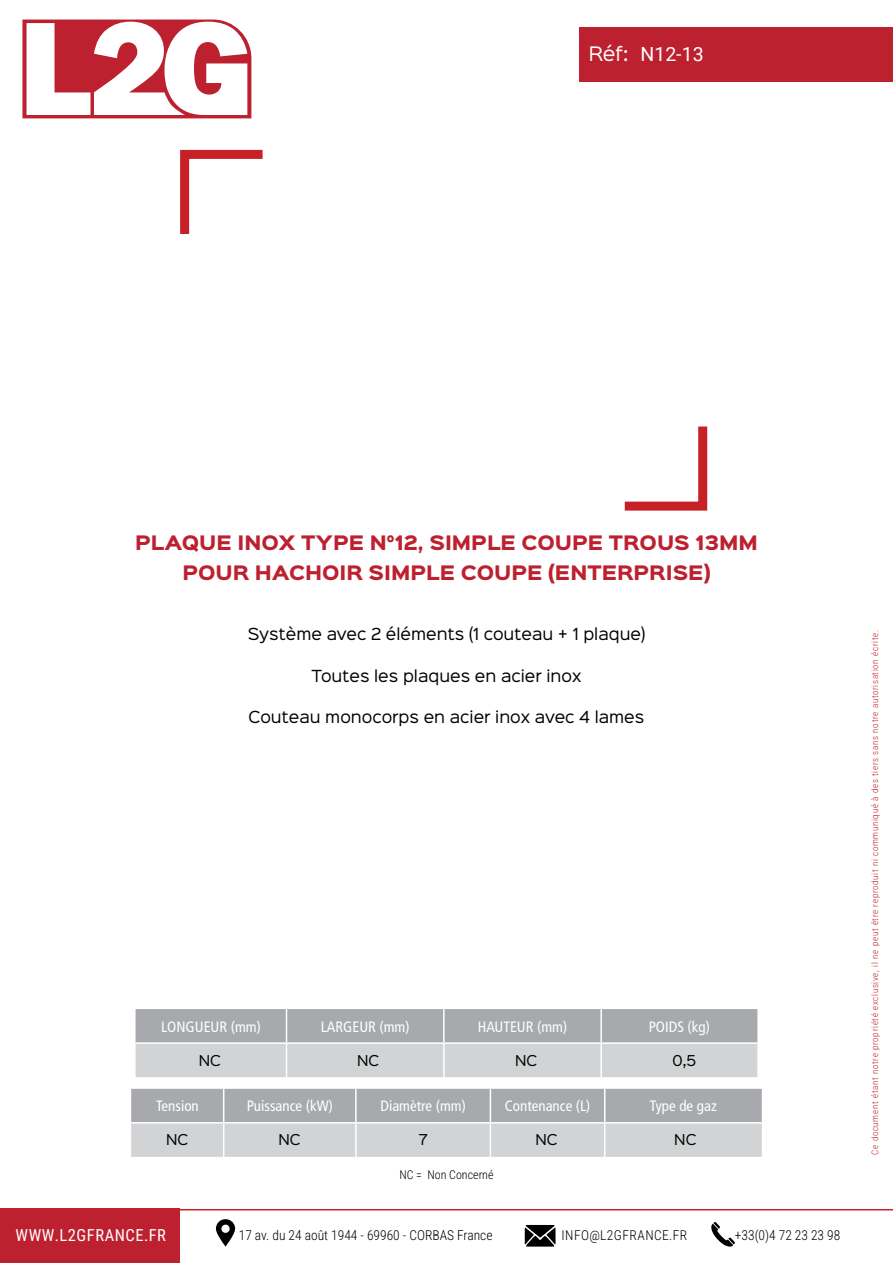
<style>
.page{position:relative;width:893px;height:1263px;background:#fff}
.page>*{position:absolute;margin:0;border:0;box-sizing:border-box;transform-origin:0 0}
.t1{font:19.5px "Roboto";color:#fff}
.t2{font:900 18px "Sinkin Sans 800";color:#bd202f}
.t3{font:18px "Sinkin Sans 400";color:#fff}
.t4{font:16.5px "Roboto Condensed";letter-spacing:.035em;color:#fff}
.t5{font:15px "Sinkin Sans 400";color:#000}
.t6{font:condensed 15px "Frutiger LT Std";color:#fff}
.t7{font:300 13.5px "Roboto Condensed";color:#000}
.t8{font:13.5px "Sinkin Sans 400";color:#000}
.t9{font:300 13.5px "Roboto Condensed";letter-spacing:.035em;color:#000}
.t10{font:300 12px "Roboto Condensed";color:#000}
.t11{font:300 9px "Roboto Condensed";letter-spacing:.075em;color:#bd2030}
</style>
<div class="page">
<div style="left:579px;top:27px;width:314px;height:54px;background:#bd202f"></div>
<svg style="left:624px;top:426px;width:84px;height:85px"></svg>
<svg style="left:180px;top:149px;width:83px;height:85px"></svg>
<svg style="left:136px;top:1009px;width:621px;height:68px;background:#bcbec0"></svg>
<hr style="left:286px;top:1009px;width:1px;height:33px;background:#fff">
<hr style="left:443px;top:1009px;width:2px;height:33px;background:#fff">
<hr style="left:600px;top:1009px;width:2px;height:33px;background:#fff">
<hr style="left:136px;top:1042px;width:151px;height:2px;background:#fff">
<hr style="left:287px;top:1042px;width:157px;height:2px;background:#fff">
<hr style="left:286px;top:1044px;width:1px;height:33px;background:#fff">
<hr style="left:444px;top:1042px;width:157px;height:2px;background:#fff">
<hr style="left:443px;top:1044px;width:2px;height:33px;background:#fff">
<hr style="left:601px;top:1042px;width:156px;height:2px;background:#fff">
<hr style="left:600px;top:1044px;width:2px;height:33px;background:#fff">
<svg style="left:131px;top:1089px;width:631px;height:68px;background:#bcbec0"></svg>
<hr style="left:223px;top:1089px;width:1px;height:33px;background:#fff">
<hr style="left:355px;top:1089px;width:2px;height:33px;background:#fff">
<hr style="left:490px;top:1089px;width:1px;height:33px;background:#fff">
<hr style="left:604px;top:1089px;width:1px;height:33px;background:#fff">
<hr style="left:131px;top:1122px;width:93px;height:1px;background:#fff">
<hr style="left:224px;top:1122px;width:132px;height:1px;background:#fff">
<hr style="left:223px;top:1123px;width:1px;height:34px;background:#fff">
<hr style="left:356px;top:1122px;width:134px;height:1px;background:#fff">
<hr style="left:355px;top:1123px;width:2px;height:34px;background:#fff">
<hr style="left:490px;top:1122px;width:115px;height:1px;background:#fff">
<hr style="left:490px;top:1123px;width:1px;height:34px;background:#fff">
<hr style="left:605px;top:1122px;width:157px;height:1px;background:#fff">
<hr style="left:604px;top:1123px;width:1px;height:34px;background:#fff">
<div style="left:0;top:1209px;width:180px;height:54px;background:#bd202f"></div>
<hr style="left:180px;top:1209px;width:713px;height:1px;background:#c72127">
<svg style="left:216px;top:1219px;width:19px;height:27px"></svg>
<svg style="left:525px;top:1225px;width:30px;height:21px"></svg>
<svg style="left:711px;top:1222px;width:24px;height:24px"></svg>
<svg style="left:22px;top:20px;width:229px;height:98px"></svg>
<h2 class="t3" style="left:589px;top:39px;width:41px">Réf:</h2>
<h1 class="t1" style="left:640px;top:40px;width:65px">N12-13</h1>
<h2 class="t2" style="left:135px;top:533px;width:624px">PLAQUE INOX TYPE N°12, SIMPLE COUPE TROUS 13MM</h2>
<h2 class="t2" style="left:182px;top:563px;width:530px">POUR HACHOIR SIMPLE COUPE (ENTERPRISE)</h2>
<h3 class="t5" style="left:248px;top:622px;width:399px">Système avec 2 éléments (1 couteau + 1 plaque)</h3>
<h3 class="t5" style="left:312px;top:663px;width:271px">Toutes les plaques en acier inox</h3>
<h3 class="t5" style="left:249px;top:704px;width:397px">Couteau monocorps en acier inox avec 4 lames</h3>
<h3 class="t6" style="left:161px;top:1018px;width:101px">LONGUEUR (mm)</h3>
<h3 class="t6" style="left:321px;top:1018px;width:90px">LARGEUR (mm)</h3>
<h3 class="t6" style="left:478px;top:1018px;width:91px">HAUTEUR (mm)</h3>
<h3 class="t6" style="left:649px;top:1018px;width:63px">POIDS (kg)</h3>
<h3 class="t8" style="left:199px;top:1049px;width:24px">NC</h3>
<h3 class="t8" style="left:357px;top:1049px;width:24px">NC</h3>
<h3 class="t8" style="left:515px;top:1049px;width:24px">NC</h3>
<h3 class="t8" style="left:673px;top:1049px;width:25px">0,5</h3>
<h3 class="t6" style="left:156px;top:1097px;width:44px">Tension</h3>
<h3 class="t6" style="left:247px;top:1097px;width:88px">Puissance (kW)</h3>
<h3 class="t6" style="left:380px;top:1097px;width:87px">Diamètre (mm)</h3>
<h3 class="t6" style="left:505px;top:1097px;width:87px">Contenance (L)</h3>
<h3 class="t6" style="left:650px;top:1097px;width:69px">Type de gaz</h3>
<h3 class="t8" style="left:166px;top:1128px;width:24px">NC</h3>
<h3 class="t8" style="left:279px;top:1128px;width:24px">NC</h3>
<h3 class="t8" style="left:419px;top:1128px;width:10px">7</h3>
<h3 class="t8" style="left:535px;top:1128px;width:24px">NC</h3>
<h3 class="t8" style="left:674px;top:1128px;width:24px">NC</h3>
<h3 class="t10" style="left:399px;top:1166px;width:96px">NC = Non Concerné</h3>
<h3 class="t4" style="left:16px;top:1224px;width:152px">WWW.L2GFRANCE.FR</h3>
<h3 class="t7" style="left:239px;top:1226px;width:255px">17 av. du 24 août 1944 - 69960 - CORBAS France</h3>
<h3 class="t9" style="left:561px;top:1226px;width:127px">INFO@L2GFRANCE.FR</h3>
<h3 class="t7" style="left:735px;top:1226px;width:107px">+33(0)4 72 23 23 98</h3>
<p class="t11" style="left:868px;top:1155px;width:526px;rotate:-90deg">Ce document étant notre propriété exclusive, il ne peut être reproduit ni communiqué à des tiers sans notre autorisation écrite.</p>
</div>
